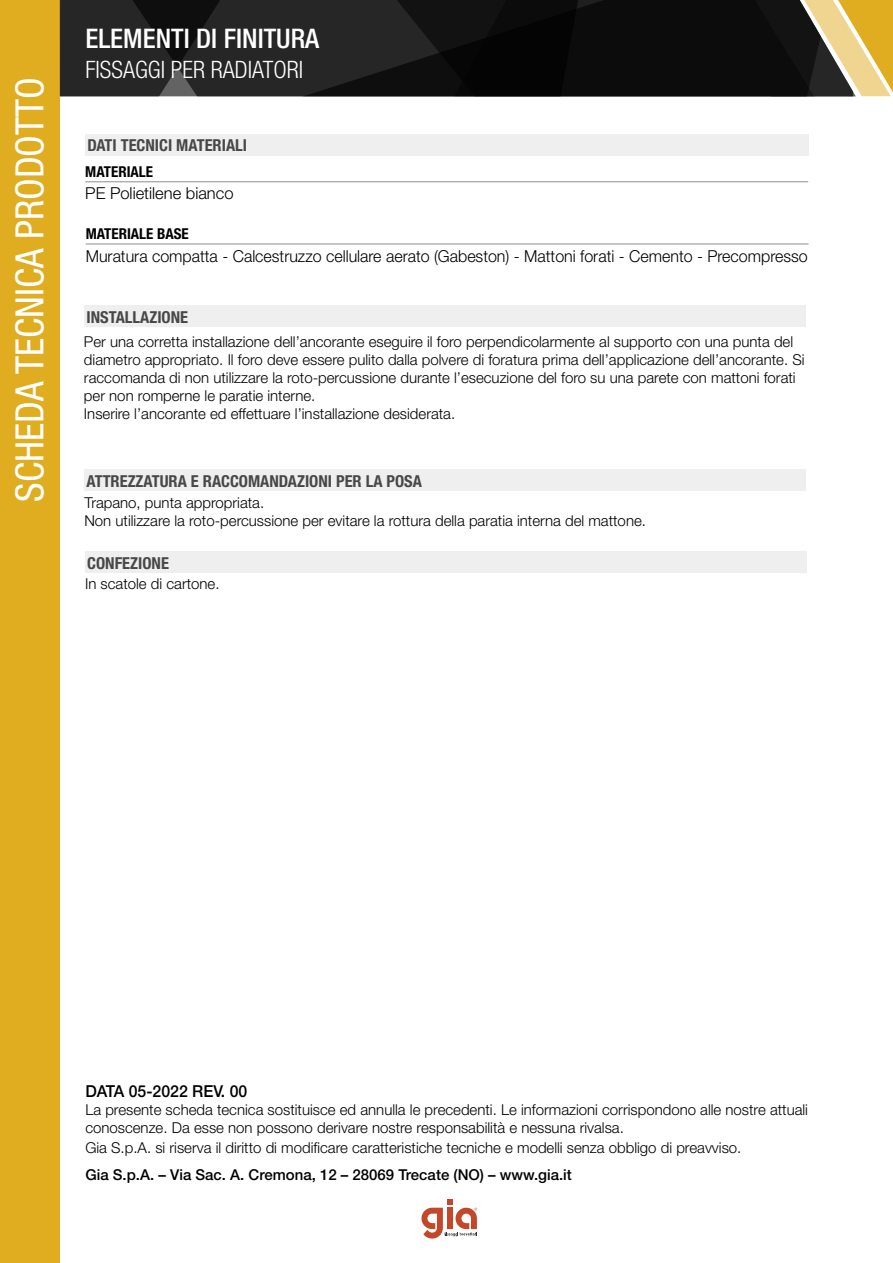
<style>
.page{position:relative;width:893px;height:1263px;background:#fff}
.page>*{position:absolute;margin:0;border:0;box-sizing:border-box;transform-origin:0 0}
.t1{font:condensed 39px "Helvetica Neue LT Std";color:#fff}
.t2{font:500 condensed 27px "Helvetica Neue LT Std";color:#fff}
.t3{font:300 condensed 24px "Helvetica Neue LT Std";color:#fff}
.t4{font:300 16.5px "Helvetica Neue LT Std";color:#000}
.t5{font:700 condensed 16.5px "Helvetica Neue LT Std";color:#484848}
.t6{font:500 16.5px "Helvetica Neue LT Std";color:#000;scale:.96 1}
.t7{font:300 15px/18px "Helvetica Neue LT Std";color:#000}
.t8{font:500 15px "Helvetica Neue LT Std";color:#000}
.t9{font:700 condensed 15px "Helvetica Neue LT Std";color:#000}
</style>
<div class="page">
<div style="left:0;top:0;width:60px;height:1263px;background:#e0ad20"></div>
<svg style="left:421px;top:1199px;width:56px;height:39px"></svg>
<svg style="left:65px;top:0;width:727px;height:96px;background:#171717"></svg>
<svg style="left:792px;top:0;width:101px;height:96px;background:#a18c54"></svg>
<hr style="left:85px;top:181px;width:723px;height:1px;background:#939393">
<hr style="left:86px;top:243px;width:723px;height:1px;background:#939393">
<div style="left:85px;top:134px;width:723px;height:22px;background:#efefef"></div>
<div style="left:84px;top:470px;width:722px;height:21px;background:#efefef"></div>
<div style="left:85px;top:551px;width:721px;height:22px;background:#efefef"></div>
<div style="left:84px;top:306px;width:722px;height:21px;background:#efefef"></div>
<h1 class="t1" style="left:7px;top:502px;width:426px;rotate:-90deg">SCHEDA TECNICA PRODOTTO</h1>
<p class="t2" style="left:85px;top:22px;width:235px">ELEMENTI DI FINITURA</p>
<h3 class="t3" style="left:85px;top:55px;width:219px">FISSAGGI PER RADIATORI</h3>
<p class="t5" style="left:87px;top:136px;width:161px">DATI TECNICI MATERIALI</p>
<p class="t9" style="left:85px;top:163px;width:69px">MATERIALE</p>
<p class="t4" style="left:85px;top:183px;width:150px">PE Polietilene bianco</p>
<p class="t9" style="left:86px;top:225px;width:105px">MATERIALE BASE</p>
<p class="t4" style="left:86px;top:246px;width:723px">Muratura compatta - Calcestruzzo cellulare aerato (Gabeston) - Mattoni forati - Cemento - Precompresso</p>
<p class="t5" style="left:86px;top:307px;width:103px">INSTALLAZIONE</p>
<p class="t7" style="left:84px;top:332px;width:722px">Per una corretta installazione dell’ancorante eseguire il foro perpendicolarmente al supporto con una punta del diametro appropriato. Il foro deve essere pulito dalla polvere di foratura prima dell’applicazione dell’ancorante. Si raccomanda di non utilizzare la roto-percussione durante l’esecuzione del foro su una parete con mattoni forati per non romperne le paratie interne.</p>
<p class="t7" style="left:84px;top:404px;width:373px">Inserire l’ancorante ed effettuare l’installazione desiderata.</p>
<p class="t5" style="left:86px;top:471px;width:337px">ATTREZZATURA E RACCOMANDAZIONI PER LA POSA</p>
<p class="t7" style="left:84px;top:493px;width:181px">Trapano, punta appropriata.</p>
<p class="t7" style="left:84px;top:511px;width:563px">Non utilizzare la roto-percussione per evitare la rottura della paratia interna del mattone.</p>
<p class="t5" style="left:87px;top:553px;width:83px">CONFEZIONE</p>
<p class="t7" style="left:85px;top:575px;width:136px">In scatole di cartone.</p>
<p class="t6" style="left:85px;top:1081px;width:170px">DATA 05-2022 REV. 00</p>
<p class="t7" style="left:85px;top:1100px;width:724px">La presente scheda tecnica sostituisce ed annulla le precedenti. Le informazioni corrispondono alle nostre attuali conoscenze. Da esse non possono derivare nostre responsabilità e nessuna rivalsa.</p>
<p class="t7" style="left:85px;top:1138px;width:658px">Gia S.p.A. si riserva il diritto di modificare caratteristiche tecniche e modelli senza obbligo di preavviso.</p>
<p class="t8" style="left:85px;top:1165px;width:488px">Gia S.p.A. – Via Sac. A. Cremona, 12 – 28069 Trecate (NO) – www.gia.it</p>
</div>
